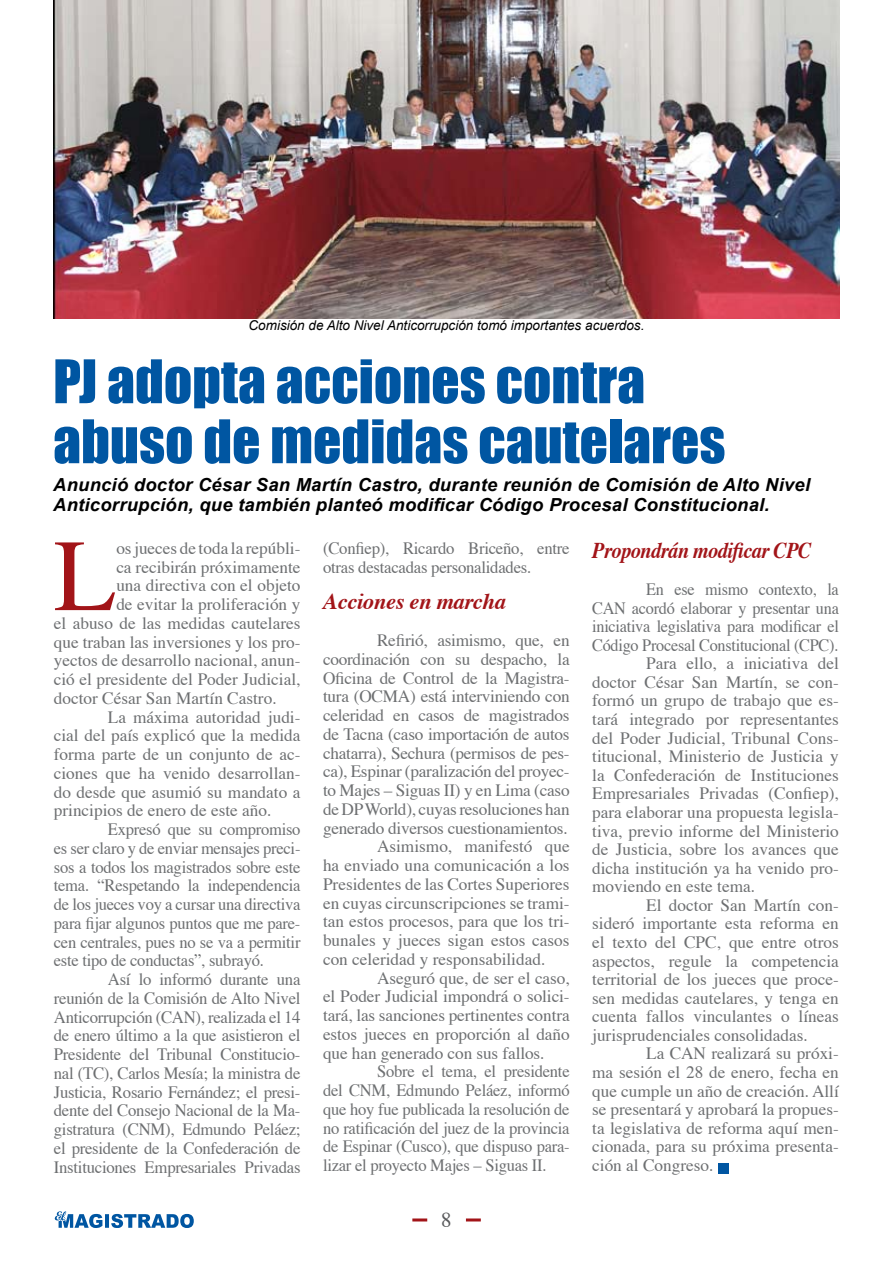
<style>
.page{position:relative;width:893px;height:1263px;background:#fff}
.page>*{position:absolute;margin:0;border:0;box-sizing:border-box;transform-origin:0 0}
.t1{font:102.3px "Times";color:#a21418}
.t2{font:55.5px/60px "Impact";color:#0056a2}
.t3{font:italic 700 22.5px "Times";letter-spacing:-.025em;color:#a21418;scale:.9 1}
.t4{font:italic 700 22.5px "Times";letter-spacing:-.025em;color:#a21418}
.t5{font:21px "Times";color:#58595b}
.t6{font:italic 700 18px/20.2px "Arial";letter-spacing:.015em;color:#000}
.t7{font:17.25px/18.8px "Times";letter-spacing:-.005em;color:#6d6f71}
.t8{font:17.25px "Times";letter-spacing:-.005em;color:#6d6f71;scale:.96 1}
.t9{font:17.25px "Times";letter-spacing:-.005em;color:#6d6f71;scale:.94 1}
.t10{font:italic 13.5px "Arial";color:#000}
</style>
<div class="page">
<hr style="left:466px;top:1218px;width:15px;height:3px;background:#a21418">
<hr style="left:412px;top:1218px;width:15px;height:3px;background:#a21418">
<hr style="left:105px;top:1214px;width:4px;height:14px;background:#0056a2">
<svg style="left:111px;top:1214px;width:83px;height:14px"></svg>
<svg style="left:54px;top:1211px;width:48px;height:17px"></svg>
<img style="left:53px;top:0;width:787px;height:319px">
<div style="left:718px;top:1163px;width:10px;height:11px;background:#0056a2"></div>
<p class="t10" style="left:248px;top:317px;width:397px">Comisión de Alto Nivel Anticorrupción tomó importantes acuerdos.</p>
<h2 class="t2" style="left:53px;top:351px;width:674px">PJ adopta acciones contra abuso de medidas cautelares</h2>
<p class="t6" style="left:53px;top:475px;width:758px">Anunció doctor César San Martín Castro, durante reunión de Comisión de Alto Nivel<br>Anticorrupción, que también planteó modificar Código Procesal Constitucional.</p>
<h1 class="t1" style="left:54px;top:480px;width:64px">L</h1>
<p class="t7" style="left:116px;top:537px;width:186px">os jueces de toda la repúbli-</p>
<h3 class="t3" style="left:592px;top:529px;width:245px">Propondrán modificar CPC</h3>
<p class="t9" style="left:646px;top:573px;width:206px">En ese mismo contexto, la</p>
<p class="t9" style="left:592px;top:592px;width:264px">CAN acordó elaborar y presentar una</p>
<p class="t9" style="left:592px;top:610px;width:264px">iniciativa legislativa para modificar el</p>
<p class="t9" style="left:592px;top:629px;width:263px">Código Procesal Constitucional (CPC).</p>
<p class="t7" style="left:646px;top:653px;width:194px">Para ello, a iniciativa del</p>
<p class="t7" style="left:592px;top:671px;width:248px">doctor César San Martín, se con-</p>
<p class="t7" style="left:592px;top:690px;width:248px">formó un grupo de trabajo que es-</p>
<p class="t7" style="left:592px;top:708px;width:248px">tará integrado por representantes</p>
<p class="t7" style="left:592px;top:727px;width:248px">del Poder Judicial, Tribunal Cons-</p>
<p class="t7" style="left:592px;top:745px;width:248px">titucional, Ministerio de Justicia y</p>
<p class="t7" style="left:592px;top:764px;width:248px">la Confederación de Instituciones</p>
<p class="t7" style="left:592px;top:783px;width:248px">Empresariales Privadas (Confiep),</p>
<p class="t7" style="left:592px;top:801px;width:248px">para elaborar una propuesta legisla-</p>
<p class="t7" style="left:592px;top:820px;width:248px">tiva, previo informe del Ministerio</p>
<p class="t7" style="left:592px;top:838px;width:248px">de Justicia, sobre los avances que</p>
<p class="t7" style="left:592px;top:857px;width:248px">dicha institución ya ha venido pro-</p>
<p class="t7" style="left:592px;top:875px;width:164px">moviendo en este tema.</p>
<p class="t7" style="left:646px;top:894px;width:194px">El doctor San Martín con-</p>
<p class="t7" style="left:592px;top:913px;width:248px">sideró importante esta reforma en</p>
<p class="t7" style="left:592px;top:931px;width:248px">el texto del CPC, que entre otros</p>
<p class="t7" style="left:592px;top:950px;width:248px">aspectos, regule la competencia</p>
<p class="t7" style="left:592px;top:968px;width:248px">territorial de los jueces que proce-</p>
<p class="t7" style="left:592px;top:987px;width:248px">sen medidas cautelares, y tenga en</p>
<p class="t7" style="left:592px;top:1006px;width:248px">cuenta fallos vinculantes o líneas</p>
<p class="t7" style="left:592px;top:1024px;width:217px">jurisprudenciales consolidadas.</p>
<p class="t7" style="left:646px;top:1043px;width:194px">La CAN realizará su próxi-</p>
<p class="t7" style="left:592px;top:1061px;width:248px">ma sesión el 28 de enero, fecha en</p>
<p class="t7" style="left:592px;top:1080px;width:248px">que cumple un año de creación. Allí</p>
<p class="t7" style="left:592px;top:1098px;width:248px">se presentará y aprobará la propues-</p>
<p class="t7" style="left:592px;top:1117px;width:248px">ta legislativa de reforma aquí men-</p>
<p class="t7" style="left:592px;top:1136px;width:248px">cionada, para su próxima presenta-</p>
<p class="t7" style="left:592px;top:1154px;width:123px">ción al Congreso.</p>
<p class="t7" style="left:323px;top:537px;width:248px">(Confiep), Ricardo Briceño, entre otras destacadas personalidades.</p>
<h3 class="t4" style="left:323px;top:580px;width:185px">Acciones en marcha</h3>
<p class="t7" style="left:377px;top:629px;width:194px">Refirió, asimismo, que, en</p>
<p class="t7" style="left:323px;top:648px;width:248px">coordinación con su despacho, la</p>
<p class="t7" style="left:323px;top:667px;width:248px">Oficina de Control de la Magistra-</p>
<p class="t7" style="left:323px;top:686px;width:248px">tura (OCMA) está interviniendo con</p>
<p class="t7" style="left:323px;top:704px;width:248px">celeridad en casos de magistrados</p>
<p class="t7" style="left:323px;top:723px;width:248px">de Tacna (caso importación de autos</p>
<p class="t7" style="left:323px;top:742px;width:248px">chatarra), Sechura (permisos de pes-</p>
<p class="t7" style="left:323px;top:761px;width:248px">ca), Espinar (paralización del proyec-</p>
<p class="t7" style="left:323px;top:779px;width:248px">to Majes – Siguas II) y en Lima (caso</p>
<p class="t7" style="left:323px;top:798px;width:248px">de DP World), cuyas resoluciones han</p>
<p class="t7" style="left:323px;top:817px;width:246px">generado diversos cuestionamientos.</p>
<p class="t7" style="left:377px;top:836px;width:194px">Asimismo, manifestó que</p>
<p class="t7" style="left:323px;top:854px;width:248px">ha enviado una comunicación a los</p>
<p class="t7" style="left:323px;top:873px;width:248px">Presidentes de las Cortes Superiores</p>
<p class="t7" style="left:323px;top:892px;width:248px">en cuyas circunscripciones se trami-</p>
<p class="t7" style="left:323px;top:911px;width:248px">tan estos procesos, para que los tri-</p>
<p class="t7" style="left:323px;top:929px;width:248px">bunales y jueces sigan estos casos</p>
<p class="t7" style="left:323px;top:948px;width:224px">con celeridad y responsabilidad.</p>
<p class="t7" style="left:377px;top:967px;width:194px">Aseguró que, de ser el caso,</p>
<p class="t7" style="left:323px;top:986px;width:248px">el Poder Judicial impondrá o solici-</p>
<p class="t7" style="left:323px;top:1004px;width:248px">tará, las sanciones pertinentes contra</p>
<p class="t7" style="left:323px;top:1023px;width:248px">estos jueces en proporción al daño</p>
<p class="t7" style="left:323px;top:1042px;width:223px">que han generado con sus fallos.</p>
<p class="t8" style="left:377px;top:1055px;width:202px">Sobre el tema, el presidente</p>
<p class="t8" style="left:323px;top:1074px;width:258px">del CNM, Edmundo Peláez, informó</p>
<p class="t8" style="left:323px;top:1093px;width:258px">que hoy fue publicada la resolución de</p>
<p class="t8" style="left:323px;top:1112px;width:258px">no ratificación del juez de la provincia</p>
<p class="t8" style="left:323px;top:1130px;width:258px">de Espinar (Cusco), que dispuso para-</p>
<p class="t8" style="left:323px;top:1149px;width:234px">lizar el proyecto Majes – Siguas II.</p>
<p class="t7" style="left:116px;top:556px;width:186px">ca recibirán próximamente</p>
<p class="t7" style="left:116px;top:575px;width:186px">una directiva con el objeto</p>
<p class="t7" style="left:116px;top:593px;width:186px">de evitar la proliferación y</p>
<p class="t7" style="left:54px;top:612px;width:248px">el abuso de las medidas cautelares</p>
<p class="t7" style="left:54px;top:631px;width:248px">que traban las inversiones y los pro-</p>
<p class="t7" style="left:54px;top:650px;width:248px">yectos de desarrollo nacional, anun-</p>
<p class="t7" style="left:54px;top:668px;width:248px">ció el presidente del Poder Judicial,</p>
<p class="t7" style="left:54px;top:687px;width:224px">doctor César San Martín Castro.</p>
<p class="t7" style="left:108px;top:706px;width:194px">La máxima autoridad judi-</p>
<p class="t7" style="left:54px;top:725px;width:248px">cial del país explicó que la medida</p>
<p class="t7" style="left:54px;top:743px;width:248px">forma parte de un conjunto de ac-</p>
<p class="t7" style="left:54px;top:762px;width:248px">ciones que ha venido desarrollan-</p>
<p class="t7" style="left:54px;top:781px;width:248px">do desde que asumió su mandato a</p>
<p class="t7" style="left:54px;top:800px;width:219px">principios de enero de este año.</p>
<p class="t8" style="left:108px;top:813px;width:202px">Expresó que su compromiso</p>
<p class="t8" style="left:54px;top:832px;width:258px">es ser claro y de enviar mensajes preci-</p>
<p class="t8" style="left:54px;top:851px;width:258px">sos a todos los magistrados sobre este</p>
<p class="t8" style="left:54px;top:869px;width:258px">tema. “Respetando la independencia</p>
<p class="t8" style="left:54px;top:888px;width:258px">de los jueces voy a cursar una directiva</p>
<p class="t8" style="left:54px;top:907px;width:258px">para fijar algunos puntos que me pare-</p>
<p class="t8" style="left:54px;top:926px;width:258px">cen centrales, pues no se va a permitir</p>
<p class="t8" style="left:54px;top:944px;width:220px">este tipo de conductas”, subrayó.</p>
<p class="t7" style="left:108px;top:968px;width:194px">Así lo informó durante una</p>
<p class="t7" style="left:54px;top:987px;width:248px">reunión de la Comisión de Alto Nivel</p>
<p class="t7" style="left:54px;top:1006px;width:248px">Anticorrupción (CAN), realizada el 14</p>
<p class="t7" style="left:54px;top:1025px;width:248px">de enero último a la que asistieron el</p>
<p class="t7" style="left:54px;top:1043px;width:248px">Presidente del Tribunal Constitucio-</p>
<p class="t7" style="left:54px;top:1062px;width:248px">nal (TC), Carlos Mesía; la ministra de</p>
<p class="t7" style="left:54px;top:1081px;width:248px">Justicia, Rosario Fernández; el presi-</p>
<p class="t7" style="left:54px;top:1100px;width:248px">dente del Consejo Nacional de la Ma-</p>
<p class="t7" style="left:54px;top:1118px;width:248px">gistratura (CNM), Edmundo Peláez;</p>
<p class="t7" style="left:54px;top:1137px;width:248px">el presidente de la Confederación de</p>
<p class="t7" style="left:54px;top:1156px;width:248px">Instituciones Empresariales Privadas</p>
<p class="t5" style="left:441px;top:1200px;width:12px">8</p>
</div>
